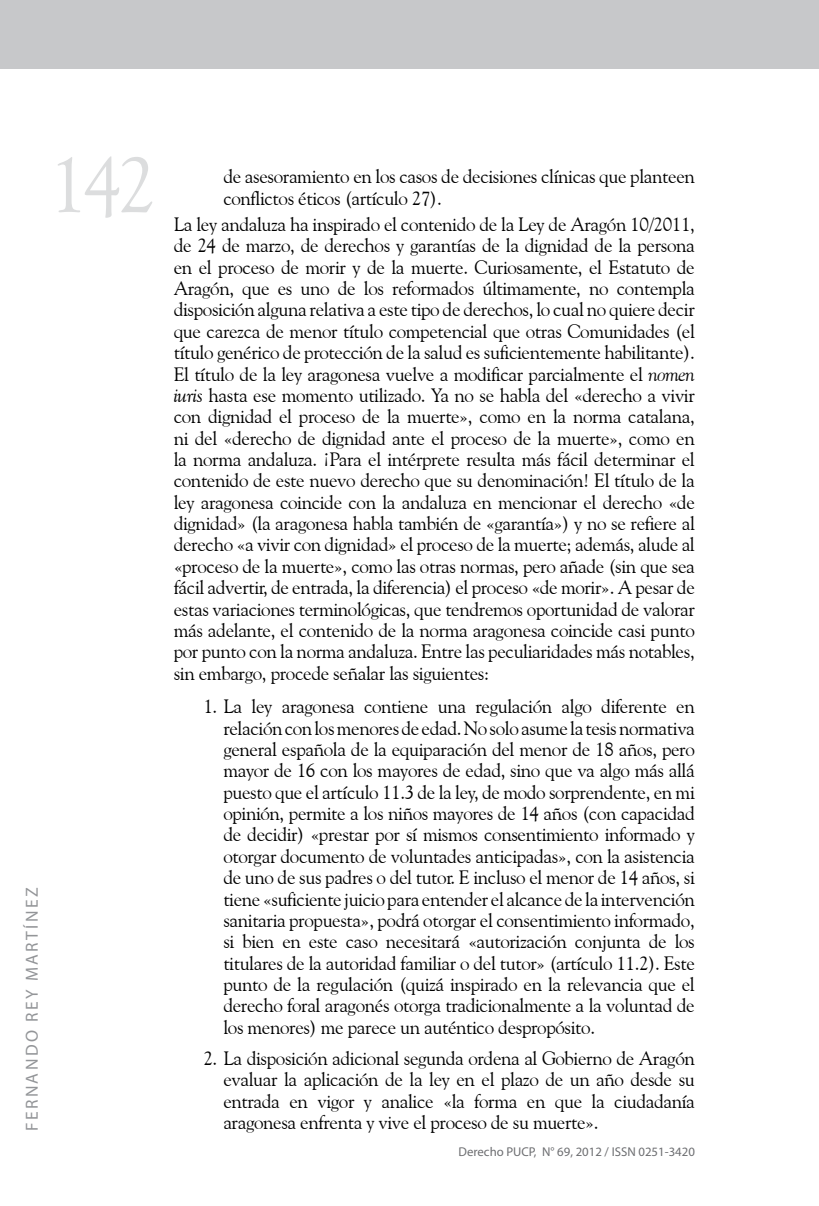
<style>
.page{position:relative;width:819px;height:1206px;background:#fff}
.page>*{position:absolute;margin:0;border:0;box-sizing:border-box;transform-origin:0 0}
.t1{font:78.75px "Goudy Old Style BT";color:#dcddde}
.t2{font:19.25px/21.3px "Goudy Old Style BT";letter-spacing:-.02em;color:#000;text-align:justify}
.t3{font:17.5px "Myriad Pro";letter-spacing:.14em;color:#939598}
.t4{font:12.78px "Myriad Pro";color:#6d6e71}
.s1{font-style:italic}
</style>
<div class="page">
<div style="left:0;top:0;width:819px;height:69px;background:#c7c8ca"></div>
<h1 class="t1" style="left:49px;top:136px;width:109px">142</h1>
<p class="t3" style="left:21px;top:1131px;width:246px;rotate:-90deg">Fernando Rey Martínez</p>
<p class="t2" style="left:223px;top:166px;width:473px">de asesoramiento en los casos de decisiones clínicas que planteen conflictos éticos (artículo 27).</p>
<p class="t2" style="left:174px;top:213px;width:522px">La ley andaluza ha inspirado el contenido de la Ley de Aragón 10/2011, de 24 de marzo, de derechos y garantías de la dignidad de la persona en el proceso de morir y de la muerte. Curiosamente, el Estatuto de Aragón, que es uno de los reformados últimamente, no contempla disposición alguna relativa a este tipo de derechos, lo cual no quiere decir que carezca de menor título competencial que otras Comunidades (el título genérico de protección de la salud es suficientemente habilitante).<br>El título de la ley aragonesa vuelve a modificar parcialmente el <span class="s1">nomen iuris</span> hasta ese momento utilizado. Ya no se habla del «derecho a vivir con dignidad el proceso de la muerte», como en la norma catalana, ni del «derecho de dignidad ante el proceso de la muerte», como en la norma andaluza. ¡Para el intérprete resulta más fácil determinar el contenido de este nuevo derecho que su denominación! El título de la ley aragonesa coincide con la andaluza en mencionar el derecho «de dignidad» (la aragonesa habla también de «garantía») y no se refiere al derecho «a vivir con dignidad» el proceso de la muerte; además, alude al «proceso de la muerte», como las otras normas, pero añade (sin que sea fácil advertir, de entrada, la diferencia) el proceso «de morir». A pesar de estas variaciones terminológicas, que tendremos oportunidad de valorar más adelante, el contenido de la norma aragonesa coincide casi punto por punto con la norma andaluza. Entre las peculiaridades más notables, sin embargo, procede señalar las siguientes:</p>
<p class="t2" style="left:223px;top:695px;width:473px;text-indent:-20px">1. La ley aragonesa contiene una regulación algo diferente en relación con los menores de edad. No solo asume la tesis normativa general española de la equiparación del menor de 18 años, pero mayor de 16 con los mayores de edad, sino que va algo más allá puesto que el artículo 11.3 de la ley, de modo sorprendente, en mi opinión, permite a los niños mayores de 14 años (con capacidad de decidir) «prestar por sí mismos consentimiento informado y otorgar documento de voluntades anticipadas», con la asistencia de uno de sus padres o del tutor. E incluso el menor de 14 años, si tiene «suficiente juicio para entender el alcance de la intervención sanitaria propuesta», podrá otorgar el consentimiento informado, si bien en este caso necesitará «autorización conjunta de los titulares de la autoridad familiar o del tutor» (artículo 11.2). Este punto de la regulación (quizá inspirado en la relevancia que el derecho foral aragonés otorga tradicionalmente a la voluntad de los menores) me parece un auténtico despropósito.</p>
<p class="t2" style="left:223px;top:1047px;width:473px;text-indent:-20px">2. La disposición adicional segunda ordena al Gobierno de Aragón evaluar la aplicación de la ley en el plazo de un año desde su entrada en vigor y analice «la forma en que la ciudadanía aragonesa enfrenta y vive el proceso de su muerte».</p>
<p class="t4" style="left:458px;top:1144px;width:160px">Derecho PUCP, N° 69, 2012 / ISSN</p>
<p class="t4" style="left:638px;top:1144px;width:58px">0251-3420</p>
</div>
